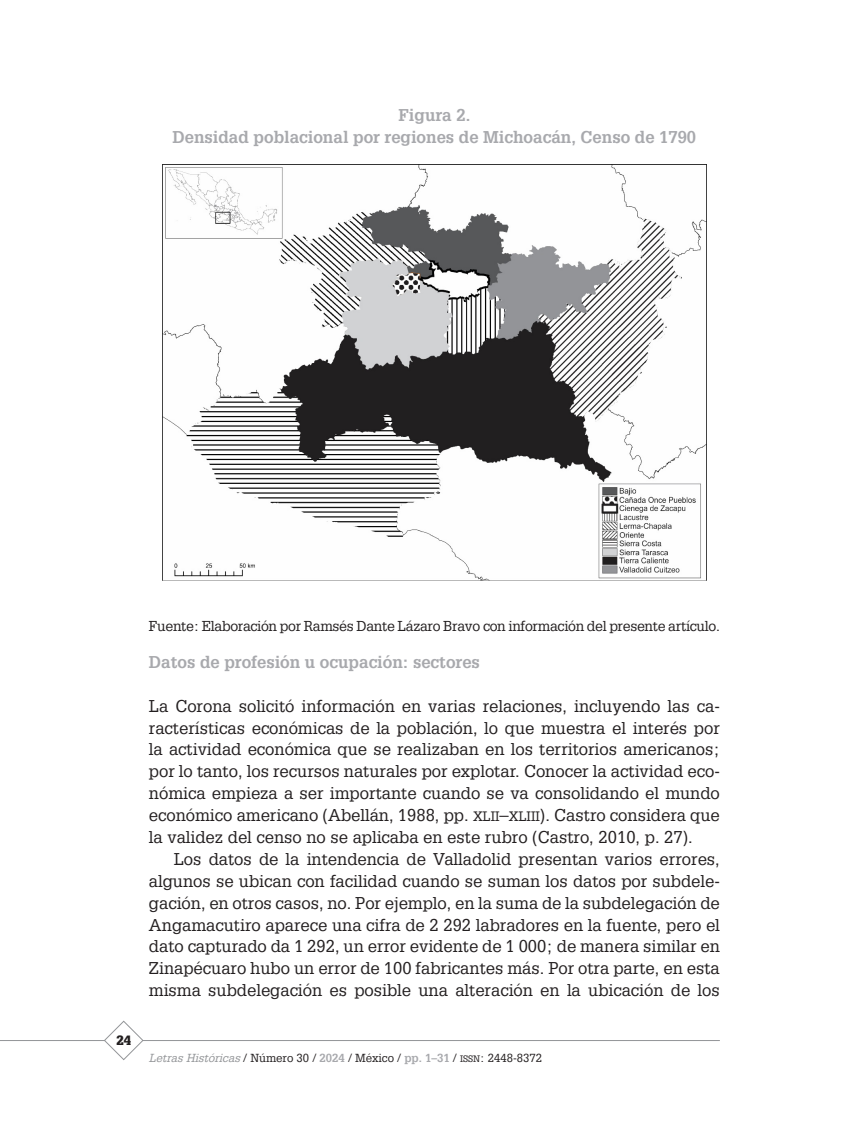
<style>
.page{position:relative;width:844px;height:1141px;background:#fff}
.page>*{position:absolute;margin:0;border:0;box-sizing:border-box;transform-origin:0 0}
._04_Texto_corriente{font:16.62px/21.9px "Glypha LT Pro";color:#231f20;text-align:justify}
._06_Intertítulo_1{font:700 16.62px "Glypha LT Pro";color:#a8a9ad}
._04_Texto_corriente-2{font:14px "Glypha LT Pro";letter-spacing:-.02em;color:#231f20}
.t1{font:900 13.12px "Glypha LT Pro";color:#231f20}
.t2{font:11.38px "Glypha LT Pro";color:#231f20}
.s1{font-family:"Glypha LT Pro Roman SC800";font-size:13.3px}
.s2{font-family:"Glypha LT Pro Roman SC800"}
.s3{font-style:italic;color:#939598}
.s4{font-weight:700;color:#a8a9ad}
.s5{font-family:"Glypha LT Pro Roman SC800";font-size:9.1px}
</style>
<div class="page">
<hr style="left:0;top:1040px;width:719px;height:1px;background:#939598">
<svg style="left:104px;top:1020px;width:39px;height:41px"></svg>
<img style="left:162px;top:165px;width:544px;height:415px">
<p class="_06_Intertítulo_1" style="left:398px;top:105px;width:73px">Figura 2.</p>
<p class="_06_Intertítulo_1" style="left:172px;top:127px;width:525px">Densidad poblacional por regiones de Michoacán, Censo de 1790</p>
<p class="t1" style="left:116px;top:1032px;width:16px">24</p>
<p class="_04_Texto_corriente-2" style="left:149px;top:618px;width:572px">Fuente: Elaboración por Ramsés Dante Lázaro Bravo con información del presente artículo.</p>
<p class="_06_Intertítulo_1" style="left:149px;top:652px;width:332px">Datos de profesión u ocupación: sectores</p>
<p class="_04_Texto_corriente" style="left:149px;top:695px;width:572px">La Corona solicitó información en varias relaciones, incluyendo las ca&shy;racterísticas económicas de la población, lo que muestra el interés por la actividad económica que se realizaban en los territorios americanos; por lo tanto, los recursos naturales por explotar. Conocer la actividad eco&shy;nómica empieza a ser importante cuando se va consolidando el mundo económico americano (Abellán, 1988, pp. <span class="s1">XLII</span><span class="s2">–</span><span class="s1">XLIII</span>). Castro considera que la validez del censo no se aplicaba en este rubro (Castro, 2010, p. 27).</p>
<p class="_04_Texto_corriente" style="left:149px;top:848px;width:572px;text-indent:25px">Los datos de la intendencia de Valladolid presentan varios errores, algunos se ubican con facilidad cuando se suman los datos por subdele&shy;gación, en otros casos, no. Por ejemplo, en la suma de la subdelegación de Angamacutiro aparece una cifra de 2 292 labradores en la fuente, pero el dato capturado da 1 292, un error evidente de 1 000; de manera similar en Zinapécuaro hubo un error de 100 fabricantes más. Por otra parte, en esta misma subdelegación es posible una alteración en la ubicación de los</p>
<p class="t2" style="left:149px;top:1051px;width:395px"><span class="s3">Letras Históricas</span> / Número 30 / <span class="s4">2024</span> / México / <span class="s4">pp. 1–31</span> / <span class="s5">ISSN</span>: 2448-8372</p>
</div>
